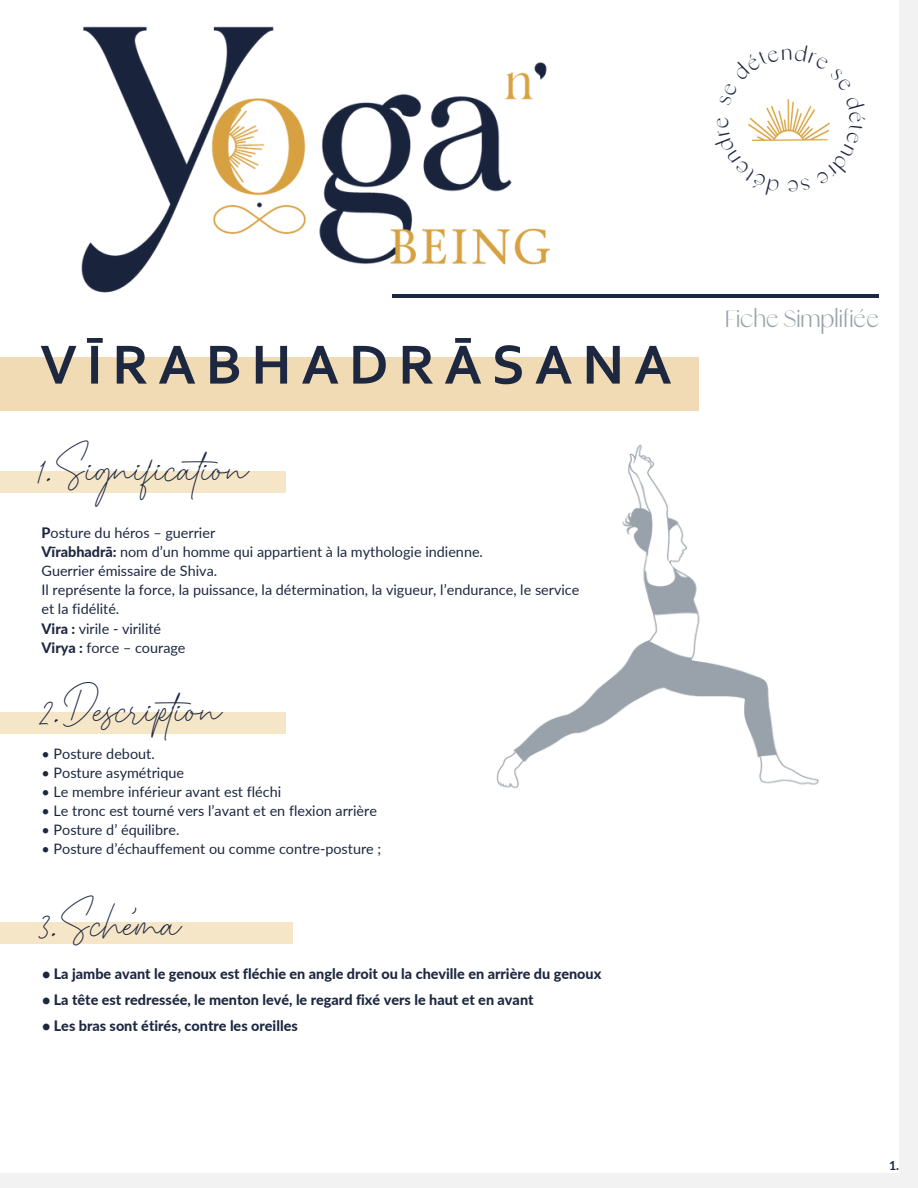
<style>
.page{position:relative;width:918px;height:1188px;background:#f2f2f2}
.page>*{position:absolute;margin:0;border:0;box-sizing:border-box;transform-origin:0 0}
.t1{font:700 57.75px "Corbel";letter-spacing:.165em;color:#1d2740}
.t2{font:49.5px "Luthon Southard Script";color:#1d2740}
.t3{font:23.55px "Ginger";color:#98a1ab}
.t4{font:14.4px/19.2px "Lato";color:#1d2740}
.t5{font:800 14.4px "Lato";color:#1d2740}
.t6{font:700 12.45px "Lato";color:#1d2740}
.s1{font-weight:800}
</style>
<div class="page">
<div style="left:0;top:0;width:899px;height:1173px;background:#fff"></div>
<hr style="left:393px;top:294px;width:486px;height:3px;background:#1d2740">
<div style="left:0;top:471px;width:286px;height:22px;background:#f6e6c8"></div>
<div style="left:0;top:713px;width:286px;height:21px;background:#f6e6c8"></div>
<div style="left:0;top:922px;width:293px;height:21px;background:#f6e6c8"></div>
<img style="left:496px;top:444px;width:323px;height:345px">
<img style="left:0;top:26px;width:812px;height:385px">
<svg style="left:715px;top:43px;width:115px;height:154px"></svg>
<h1 class="t1" style="left:40px;top:341px;width:633px">VĪRABHADRĀSANA</h1>
<h2 class="t2" style="left:37px;top:434px;width:213px">1.Signification</h2>
<p class="t4" style="left:41px;top:523px;width:539px"><span class="s1">P</span>osture du héros – guerrier<br><span class="s1">Vīrabhadrā:</span> nom d’un homme qui appartient à la mythologie indienne.<br>Guerrier émissaire de Shiva.<br>Il représente la force, la puissance, la détermination, la vigueur, l’endurance, le service et la fidélité.<br><span class="s1">Vira :</span> virile - virilité<br><span class="s1">Virya :</span> force – courage</p>
<h2 class="t2" style="left:40px;top:675px;width:183px">2.Description</h2>
<p class="t4" style="left:41px;top:744px;width:115px">• Posture debout.</p>
<p class="t4" style="left:41px;top:763px;width:144px">• Posture asymétrique</p>
<p class="t4" style="left:41px;top:782px;width:241px">• Le membre inférieur avant est fléchi</p>
<p class="t4" style="left:41px;top:801px;width:337px">• Le tronc est tourné vers l’avant et en flexion arrière</p>
<p class="t4" style="left:41px;top:820px;width:139px">• Posture d’ équilibre.</p>
<p class="t4" style="left:41px;top:839px;width:341px">• Posture d’échauffement ou comme contre-posture ;</p>
<h2 class="t2" style="left:39px;top:889px;width:144px">3.Schema</h2>
<p class="t5" style="left:42px;top:965px;width:561px">• La jambe avant le genoux est fléchie en angle droit ou la cheville en arrière du genoux</p>
<p class="t5" style="left:42px;top:991px;width:493px">• La tête est redressée, le menton levé, le regard fixé vers le haut et en avant</p>
<p class="t5" style="left:42px;top:1017px;width:257px">• Les bras sont étirés, contre les oreilles</p>
<h2 class="t2" style="left:133px;top:863px;width:11px">,</h2>
<h3 class="t3" style="left:725px;top:308px;width:156px">Fiche Simplifiée</h3>
<p class="t6" style="left:889px;top:1158px;width:12px">1.</p>
</div>
